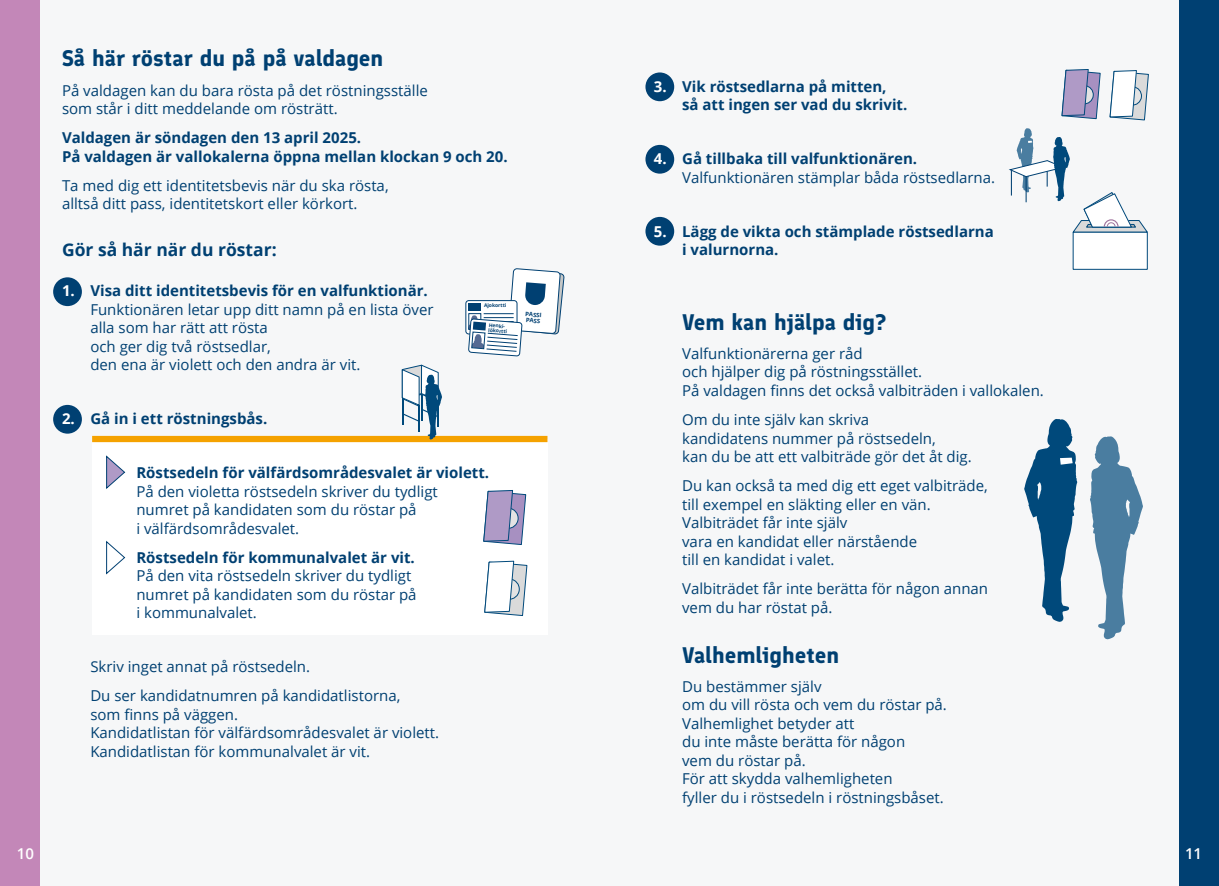
<style>
.page{position:relative;width:1219px;height:886px;background:#fff}
.page>*{position:absolute;margin:0;border:0;box-sizing:border-box;transform-origin:0 0}
.Otsikko_1__h2{font:700 22.5px "Finlandica";color:#004072}
.Otsikko_2__h3{font:700 17.5px "Open Sans";color:#004072}
.Leipis{font:15px/18.5px "Open Sans";color:#004072}
.lista_numero{font:15px/18.5px "Open Sans";color:#004072}
.Leipis-2{font:700 15px/18.5px "Open Sans";color:#004072}
.t1{font:600 15px "Open Sans";color:#fff}
.t2{font:700 6px/6px "Open Sans";color:#004072}
.t3{font:700 5px/5px "Open Sans";color:#004072}
.s1{font-weight:700;color:#fff}
.s2{font-weight:700}
.s3{color:#fff}
</style>
<div class="page">
<div style="left:6px;top:0;width:1206px;height:886px;background:#f6f7f8"></div>
<div style="left:1179px;top:0;width:40px;height:886px;background:#004072"></div>
<div style="left:0;top:0;width:40px;height:886px;background:#c387b8"></div>
<div style="left:92px;top:439px;width:455px;height:195px;background:#fff"></div>
<div style="left:53px;top:405px;width:29px;height:29px;background:#004072;border-radius:50%"></div>
<div style="left:53px;top:277px;width:29px;height:29px;background:#004072;border-radius:50%"></div>
<img style="left:465px;top:300px;width:53px;height:57px">
<img style="left:401px;top:364px;width:21px;height:34px">
<div style="left:466px;top:300px;width:51px;height:34px;border:1px solid #004072;border-radius:3px"></div>
<svg style="left:468px;top:268px;width:97px;height:88px"></svg>
<svg style="left:1010px;top:194px;width:55px;height:9px"></svg>
<svg style="left:1090px;top:436px;width:53px;height:203px"></svg>
<svg style="left:1024px;top:419px;width:53px;height:203px"></svg>
<div style="left:645px;top:217px;width:29px;height:29px;background:#004072;border-radius:50%"></div>
<div style="left:645px;top:145px;width:29px;height:29px;background:#004072;border-radius:50%"></div>
<div style="left:645px;top:72px;width:29px;height:29px;background:#004072;border-radius:50%"></div>
<img style="left:1061px;top:69px;width:88px;height:52px">
<img style="left:1009px;top:128px;width:61px;height:66px">
<img style="left:1066px;top:188px;width:82px;height:82px">
<svg style="left:106px;top:455px;width:19px;height:34px"></svg>
<svg style="left:106px;top:540px;width:19px;height:35px"></svg>
<div style="left:92px;top:436px;width:455px;height:6px;background:#f5a200"></div>
<svg style="left:484px;top:561px;width:43px;height:55px"></svg>
<svg style="left:483px;top:490px;width:43px;height:55px;background:#a59fc5"></svg>
<svg style="left:402px;top:365px;width:40px;height:75px"></svg>
<h2 class="Otsikko_1__h2" style="left:62px;top:44px;width:323px">Så här röstar du på på valdagen</h2>
<p class="Leipis" style="left:62px;top:80px;width:367px">På valdagen kan du bara rösta på det röstningsställe som står i ditt meddelande om rösträtt.</p>
<p class="Leipis-2" style="left:62px;top:128px;width:447px">Valdagen är söndagen den 13 april 2025.<br>På valdagen är vallokalerna öppna mellan klockan 9 och 20.</p>
<p class="Leipis" style="left:62px;top:176px;width:328px">Ta med dig ett identitetsbevis när du ska rösta, alltså ditt pass, identitetskort eller körkort.</p>
<h3 class="Otsikko_2__h3" style="left:62px;top:238px;width:216px">Gör så här när du röstar:</h3>
<p class="Leipis" style="left:90px;top:281px;width:345px;text-indent:-28px"><span class="s1">1.</span> <span class="s2">Visa ditt identitetsbevis för en valfunktionär.<br></span>Funktionären letar upp ditt namn på en lista över alla som har rätt att rösta<br>och ger dig två röstsedlar,<br>den ena är violett och den andra är vit.</p>
<p class="t3" style="left:484px;top:303px;width:24px">Ajokortti</p>
<p class="t3" style="left:489px;top:322px;width:20px;rotate:4deg">Henki&shy;lökortti</p>
<p class="Leipis-2" style="left:62px;top:409px;width:207px"><span class="s3">2.</span> Gå in i ett röstningsbås.</p>
<p class="lista_numero" style="left:136px;top:463px;width:354px"><span class="s2">Röstsedeln för välfärdsområdesvalet är violett.<br></span>På den violetta röstsedeln skriver du tydligt numret på kandidaten som du röstar på<br>i välfärdsområdesvalet.</p>
<p class="lista_numero" style="left:136px;top:548px;width:282px"><span class="s2">Röstsedeln för kommunalvalet är vit.<br></span>På den vita röstsedeln skriver du tydligt numret på kandidaten som du röstar på i kommunalvalet.</p>
<p class="lista_numero" style="left:90px;top:657px;width:221px">Skriv inget annat på röstsedeln.</p>
<p class="lista_numero" style="left:90px;top:686px;width:350px">Du ser kandidatnumren på kandidatlistorna,<br>som finns på väggen.<br>Kandidatlistan för välfärdsområdesvalet är violett.<br>Kandidatlistan för kommunalvalet är vit.</p>
<p class="t2" style="left:526px;top:311px;width:18px;rotate:5deg">PASSI<br>PASS</p>
<p class="Leipis-2" style="left:682px;top:77px;width:227px;text-indent:-28px"><span class="s3">3.</span> Vik röstsedlarna på mitten,<br>så att ingen ser vad du skrivit.</p>
<p class="Leipis" style="left:682px;top:149px;width:315px;text-indent:-28px"><span class="s1">4.</span> <span class="s2">Gå tillbaka till valfunktionären.<br></span>Valfunktionären stämplar båda röstsedlarna.</p>
<p class="Leipis-2" style="left:682px;top:222px;width:313px;text-indent:-28px"><span class="s3">5.</span> Lägg de vikta och stämplade röstsedlarna i valurnorna.</p>
<h2 class="Otsikko_1__h2" style="left:682px;top:307px;width:206px">Vem kan hjälpa dig?</h2>
<p class="Leipis" style="left:682px;top:344px;width:363px">Valfunktionärerna ger råd<br>och hjälper dig på röstningsstället.<br>På valdagen finns det också valbiträden i vallokalen.</p>
<p class="Leipis" style="left:682px;top:410px;width:291px">Om du inte själv kan skriva<br>kandidatens nummer på röstsedeln,<br>kan du be att ett valbiträde gör det åt dig.</p>
<p class="Leipis" style="left:682px;top:476px;width:307px">Du kan också ta med dig ett eget valbiträde, till exempel en släkting eller en vän.<br>Valbiträdet får inte själv<br>vara en kandidat eller närstående<br>till en kandidat i valet.</p>
<p class="Leipis" style="left:682px;top:579px;width:307px">Valbiträdet får inte berätta för någon annan vem du har röstat på.</p>
<h2 class="Otsikko_1__h2" style="left:682px;top:640px;width:159px">Valhemligheten</h2>
<p class="Leipis" style="left:682px;top:677px;width:266px">Du bestämmer själv<br>om du vill rösta och vem du röstar på.<br>Valhemlighet betyder att<br>du inte måste berätta för någon<br>vem du röstar på.<br>För att skydda valhemligheten<br>fyller du i röstsedeln i röstningsbåset.</p>
<p class="t1" style="left:17px;top:844px;width:19px">10</p>
<p class="t1" style="left:1185px;top:844px;width:19px">11</p>
</div>
